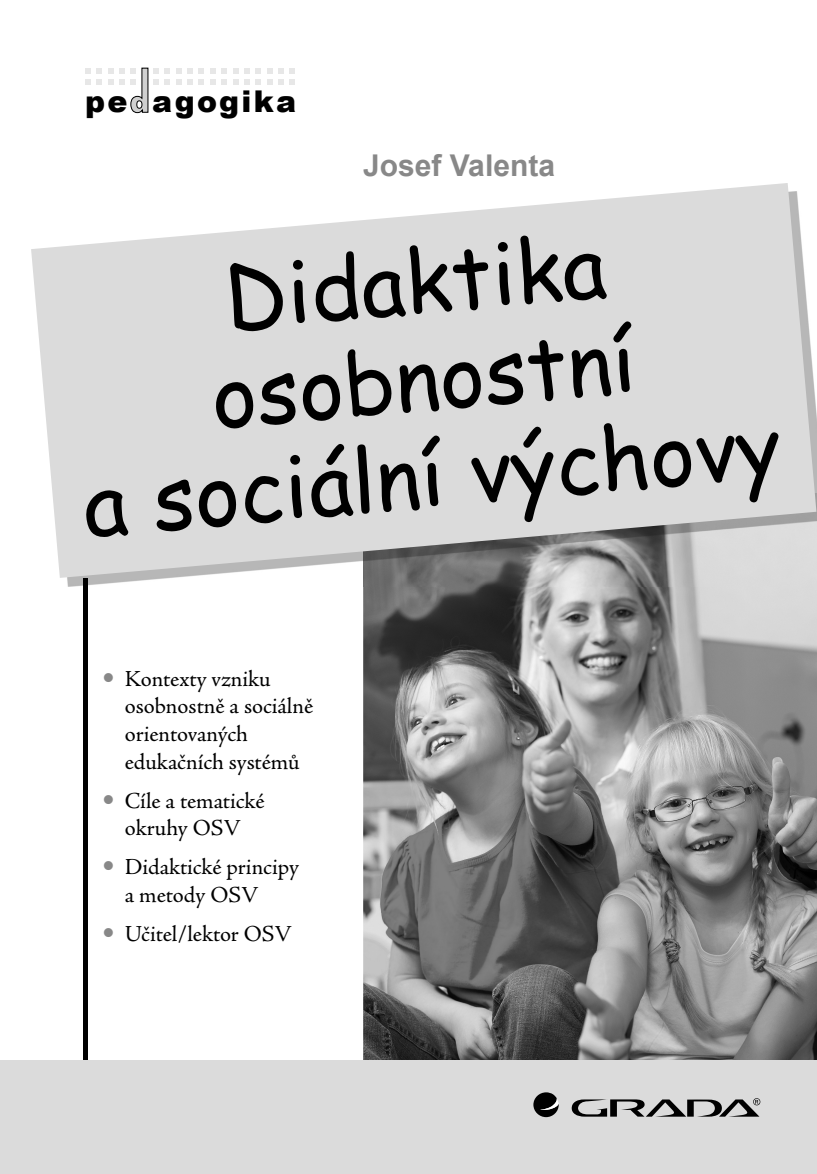
<style>
.page{position:relative;width:817px;height:1174px;background:#fff}
.page>*{position:absolute;margin:0;border:0;box-sizing:border-box;transform-origin:0 0}
.t1{font:86px/97px "Comic Sans MS";color:#000;text-align:center}
.t2{font:700 30px "Arial";color:#888}
.t3{font:900 30px "Arial";letter-spacing:.075em;color:#000}
.t4{font:23px/27.6px "Adobe Jenson Pro";color:#000}
</style>
<div class="page">
<hr style="left:83px;top:578px;width:4px;height:482px;background:#000">
<img style="left:363px;top:587px;width:453px;height:473px">
<img style="left:67px;top:578px;width:102px;height:9px">
<svg style="left:83px;top:578px;width:4px;height:9px"></svg>
<img style="left:363px;top:578px;width:453px;height:9px">
<svg style="left:31px;top:183px;width:785px;height:395px;background:#d9d9d9"></svg>
<div style="left:0;top:1060px;width:816px;height:114px;background:#dbdbdb"></div>
<svg style="left:85px;top:80px;width:17px;height:5px"></svg>
<svg style="left:108px;top:80px;width:5px;height:5px"></svg>
<svg style="left:176px;top:80px;width:5px;height:5px"></svg>
<svg style="left:187px;top:80px;width:17px;height:5px"></svg>
<svg style="left:210px;top:80px;width:17px;height:5px"></svg>
<svg style="left:233px;top:80px;width:5px;height:5px"></svg>
<svg style="left:244px;top:80px;width:17px;height:5px"></svg>
<svg style="left:267px;top:80px;width:5px;height:5px"></svg>
<svg style="left:278px;top:80px;width:17px;height:5px"></svg>
<svg style="left:85px;top:68px;width:17px;height:6px"></svg>
<svg style="left:108px;top:68px;width:5px;height:6px"></svg>
<svg style="left:176px;top:68px;width:5px;height:6px"></svg>
<svg style="left:187px;top:68px;width:17px;height:6px"></svg>
<svg style="left:210px;top:68px;width:17px;height:6px"></svg>
<svg style="left:233px;top:68px;width:5px;height:6px"></svg>
<svg style="left:244px;top:68px;width:17px;height:6px"></svg>
<svg style="left:267px;top:68px;width:5px;height:6px"></svg>
<svg style="left:278px;top:68px;width:17px;height:6px"></svg>
<svg style="left:533px;top:1092px;width:25px;height:25px"></svg>
<svg style="left:571px;top:1098px;width:189px;height:18px"></svg>
<svg style="left:119px;top:68px;width:51px;height:45px"></svg>
<h2 class="t3" style="left:85px;top:79px;width:212px">pe agogika</h2>
<h2 class="t2" style="left:363px;top:149px;width:193px">Josef Valenta</h2>
<h1 class="t1" style="left:62px;top:260px;width:701px;rotate:-5deg">Didaktika osobnostní<br>a sociální výchovy</h1>
<p class="t4" style="left:125px;top:667px;width:190px">Kontexty vzniku osobnostně a sociálně orientovaných edukačních systémů</p>
<p class="t4" style="left:125px;top:788px;width:141px">Cíle a tematické okruhy OSV</p>
<p class="t4" style="left:125px;top:855px;width:175px">Didaktické principy a metody OSV</p>
<p class="t4" style="left:125px;top:921px;width:168px">Učitel/lektor OSV</p>
</div>
